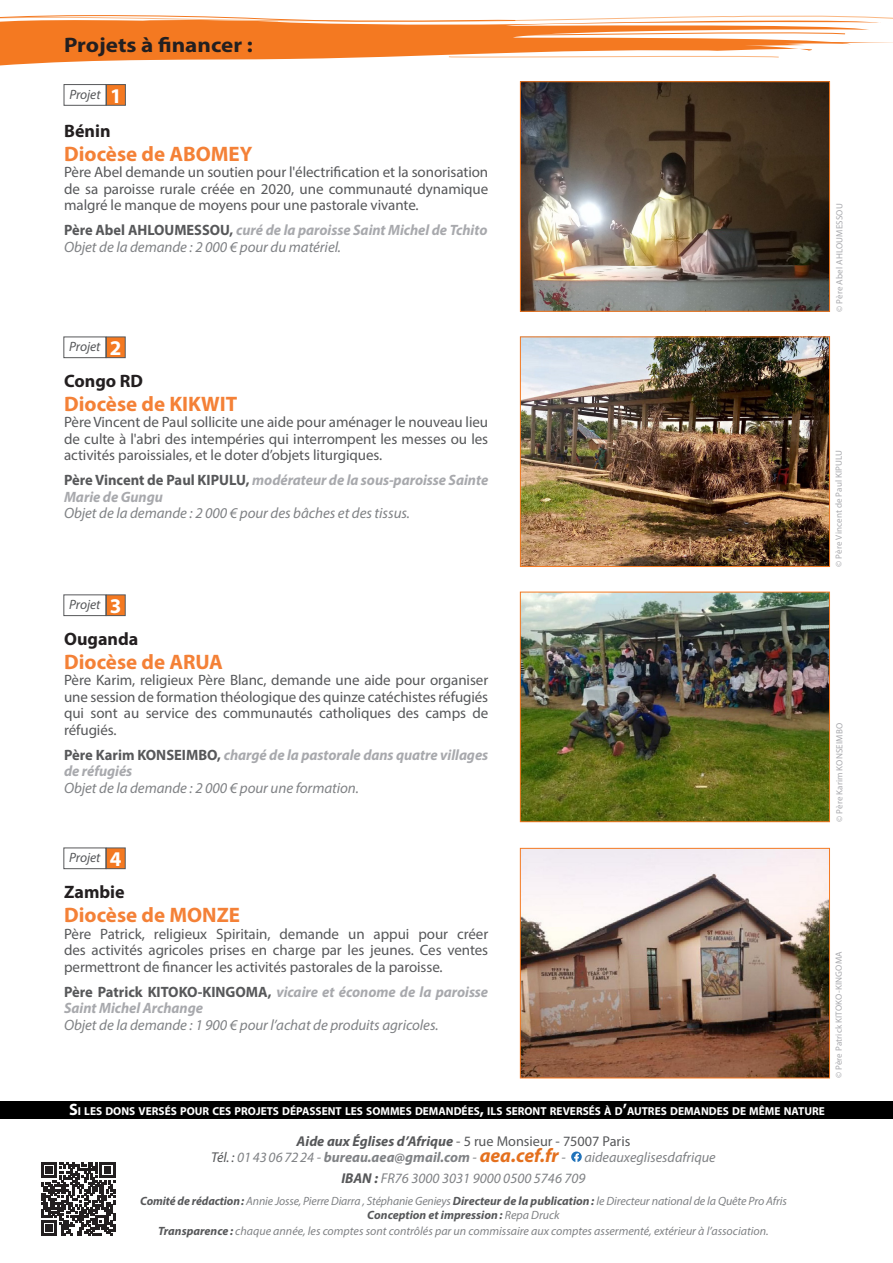
<style>
.page{position:relative;width:893px;height:1263px;background:#fff}
.page>*{position:absolute;margin:0;border:0;box-sizing:border-box;transform-origin:0 0}
.Texte_courant{font:700 21px "Myriad Pro";color:#f48137}
.t1{font:700 21px "Myriad Pro";color:#231f20;scale:1.1 1}
.Texte_courant-2{font:700 21px "Myriad Pro";color:#fff}
.Texte_courant-3{font:700 18px "Myriad Pro";color:#231f20}
.Texte_courant-4{font:15px/16.5px "Myriad Pro";letter-spacing:-.005em;color:#57585a;text-align:justify}
.Texte_courant-5{font:italic 700 15px/16.5px "Myriad Pro";letter-spacing:-.005em;color:#a8a9ad}
.Texte_courant-6{font:italic 15px "Myriad Pro";letter-spacing:-.005em;color:#808285}
.t2{font:italic 14.25px "Myriad Pro";color:#808285}
.t3{font:14.25px "Myriad Pro";color:#57585a}
.Texte_courant-7{font:italic 13.5px "Myriad Pro";letter-spacing:-.005em;color:#57585a}
.t4{font:italic 12px/13.5px "Myriad Pro";letter-spacing:-.005em;color:#808285;text-align:center}
.t5{font:700 11.55px "Myriad Pro";color:#fff}
.t6{font:9px "Myriad Pro";letter-spacing:.015em;color:#a8a9ad}
.s1{font-style:normal;color:#57585a}
.s2{font-size:16.5px}
.s3{font-weight:700;font-style:italic}
.s4{color:#57585a}
.s5{font-weight:700}
.s6{font-weight:700;font-size:19.5px;color:#e4701e}
.s7{font-weight:700;color:#57585a}
</style>
<div class="page">
<div style="left:106px;top:85px;width:19px;height:20px;background:#f47921"></div>
<div style="left:106px;top:84px;width:20px;height:22px;border:1px solid #57585a"></div>
<img style="left:522px;top:83px;width:306px;height:226px">
<div style="left:520px;top:81px;width:310px;height:230px;border:1px solid #f47921"></div>
<img style="left:522px;top:339px;width:306px;height:226px">
<div style="left:520px;top:337px;width:310px;height:230px;border:1px solid #f47921"></div>
<img style="left:522px;top:850px;width:306px;height:226px">
<div style="left:520px;top:848px;width:310px;height:230px;border:1px solid #f47921"></div>
<svg style="left:0;top:22px;width:881px;height:44px"></svg>
<svg style="left:0;top:15px;width:893px;height:7px"></svg>
<svg style="left:0;top:31px;width:893px;height:27px"></svg>
<div style="left:106px;top:595px;width:19px;height:21px;background:#f47921"></div>
<div style="left:106px;top:595px;width:19px;height:21px;border:1px solid #57585a"></div>
<img style="left:522px;top:594px;width:306px;height:226px">
<div style="left:520px;top:592px;width:310px;height:230px;border:1px solid #f47921"></div>
<div style="left:0;top:1101px;width:893px;height:17px;background:#000"></div>
<div style="left:106px;top:337px;width:19px;height:21px;background:#f47921"></div>
<div style="left:106px;top:337px;width:19px;height:21px;border:1px solid #57585a"></div>
<svg style="left:571px;top:1151px;width:11px;height:11px"></svg>
<svg style="left:41px;top:1162px;width:74px;height:74px"></svg>
<div style="left:64px;top:84px;width:42px;height:22px;border:1px solid #57585a"></div>
<div style="left:64px;top:337px;width:42px;height:21px;border:1px solid #57585a"></div>
<div style="left:64px;top:595px;width:42px;height:21px;border:1px solid #57585a"></div>
<div style="left:64px;top:848px;width:42px;height:21px;border:1px solid #57585a"></div>
<div style="left:106px;top:848px;width:19px;height:21px;background:#f47921"></div>
<div style="left:106px;top:848px;width:19px;height:21px;border:1px solid #57585a"></div>
<p class="t1" style="left:64px;top:32px;width:173px">Projets à financer :</p>
<p class="Texte_courant-7" style="left:69px;top:86px;width:33px">Projet</p>
<p class="Texte_courant-2" style="left:110px;top:82px;width:13px">1</p>
<p class="Texte_courant-3" style="left:64px;top:119px;width:48px">Bénin</p>
<p class="Texte_courant" style="left:64px;top:140px;width:190px">Diocèse de ABOMEY</p>
<p class="Texte_courant-4" style="left:64px;top:164px;width:426px">Père Abel demande un soutien pour l'électrification et la sonorisation de sa paroisse rurale créée en 2020, une communauté dynamique malgré le manque de moyens pour une pastorale vivante.</p>
<p class="Texte_courant-5" style="left:64px;top:222px;width:425px"><span class="s1">Père Abel AHLOUMESSOU,</span> curé de la paroisse Saint Michel de Tchito</p>
<p class="Texte_courant-6" style="left:64px;top:238px;width:278px">Objet de la demande : 2 000 € pour du matériel.</p>
<p class="Texte_courant-7" style="left:69px;top:338px;width:33px">Projet</p>
<p class="Texte_courant-2" style="left:110px;top:334px;width:13px">2</p>
<p class="Texte_courant-3" style="left:64px;top:369px;width:81px">Congo RD</p>
<p class="Texte_courant" style="left:64px;top:390px;width:175px">Diocèse de KIKWIT</p>
<p class="Texte_courant-4" style="left:64px;top:414px;width:426px">Père Vincent de Paul sollicite une aide pour aménager le nouveau lieu de culte à l'abri des intempéries qui interrompent les messes ou les activités paroissiales, et le doter d’objets liturgiques.</p>
<p class="Texte_courant-5" style="left:64px;top:471px;width:426px"><span class="s1">Père Vincent de Paul KIPULU,</span> modérateur de la sous-paroisse Sainte<br>Marie de Gungu</p>
<p class="Texte_courant-6" style="left:64px;top:504px;width:347px">Objet de la demande : 2 000 € pour des bâches et des tissus.</p>
<p class="t6" style="left:834px;top:311px;width:110px;rotate:-90deg">© Père Abel AHLOUMESSOU</p>
<p class="t6" style="left:833px;top:567px;width:118px;rotate:-90deg">© Père Vincent de Paul KIPULU</p>
<p class="Texte_courant-7" style="left:69px;top:596px;width:33px">Projet</p>
<p class="Texte_courant-2" style="left:110px;top:592px;width:13px">3</p>
<p class="Texte_courant-3" style="left:64px;top:627px;width:76px">Ouganda</p>
<p class="Texte_courant" style="left:64px;top:648px;width:160px">Diocèse de ARUA</p>
<p class="Texte_courant-4" style="left:64px;top:671px;width:426px">Père Karim, religieux Père Blanc, demande une aide pour organiser une session de formation théologique des quinze catéchistes réfugiés qui sont au service des communautés catholiques des camps de réfugiés.</p>
<p class="Texte_courant-5" style="left:64px;top:746px;width:426px"><span class="s1">Père Karim KONSEIMBO,</span> chargé de la pastorale dans quatre villages de réfugiés</p>
<p class="Texte_courant-6" style="left:64px;top:778px;width:296px">Objet de la demande : 2 000 € pour une formation.</p>
<p class="t6" style="left:834px;top:822px;width:100px;rotate:-90deg">© Père Karim KONSEIMBO</p>
<p class="Texte_courant-7" style="left:69px;top:849px;width:33px">Projet</p>
<p class="Texte_courant-2" style="left:110px;top:845px;width:13px">4</p>
<p class="Texte_courant-3" style="left:64px;top:880px;width:62px">Zambie</p>
<p class="Texte_courant" style="left:64px;top:901px;width:177px">Diocèse de MONZE</p>
<p class="Texte_courant-4" style="left:64px;top:925px;width:426px">Père Patrick, religieux Spiritain, demande un appui pour créer des activités agricoles prises en charge par les jeunes. Ces ventes permettront de financer les activités pastorales de la paroisse.</p>
<p class="Texte_courant-5" style="left:64px;top:983px;width:426px"><span class="s1">Père Patrick KITOKO-KINGOMA,</span> vicaire et économe de la paroisse<br>Saint Michel Archange</p>
<p class="Texte_courant-6" style="left:64px;top:1015px;width:376px">Objet de la demande : 1 900 € pour l’achat de produits agricoles.</p>
<p class="t5" style="left:69px;top:1103px;width:757px"><span class="s2">S</span>I LES DONS VERSÉS POUR CES PROJETS DÉPASSENT LES SOMMES DEMANDÉES<span class="s2">,</span> ILS SERONT REVERSÉS À D<span class="s2">’</span>AUTRES DEMANDES DE MÊME NATURE</p>
<p class="t3" style="left:297px;top:1132px;width:335px"><span class="s3">Aide aux Églises d’Afrique</span> - 5 rue Monsieur - 75007 Paris</p>
<p class="t2" style="left:211px;top:1148px;width:506px"><span class="s4">Tél. :</span> 01 43 06 72 24 - <span class="s5">bureau.aea@gmail.com</span> - <span class="s6">aea.cef.fr</span> - aideauxeglisesdafrique</p>
<p class="t2" style="left:341px;top:1169px;width:246px"><span class="s7">IBAN :</span> FR76 3000 3031 9000 0500 5746 709</p>
<p class="t4" style="left:140px;top:1194px;width:648px"><span class="s7">Comité de rédaction:</span> Annie Josse, Pierre Diarra , Stéphanie Genieys <span class="s7">Directeur de la publication:</span> le Directeur national de la Quête Pro Afris<br><span class="s7">Conception et impression:</span> Repa Druck</p>
<p class="t4" style="left:158px;top:1224px;width:612px"><span class="s7">Transparence:</span> chaque année, les comptes sont contrôlés par un commissaire aux comptes assermenté, extérieur à l’association.</p>
<p class="t6" style="left:833px;top:1078px;width:128px;rotate:-90deg">© Père Patrick KITOKO-KINGOMA</p>
</div>
